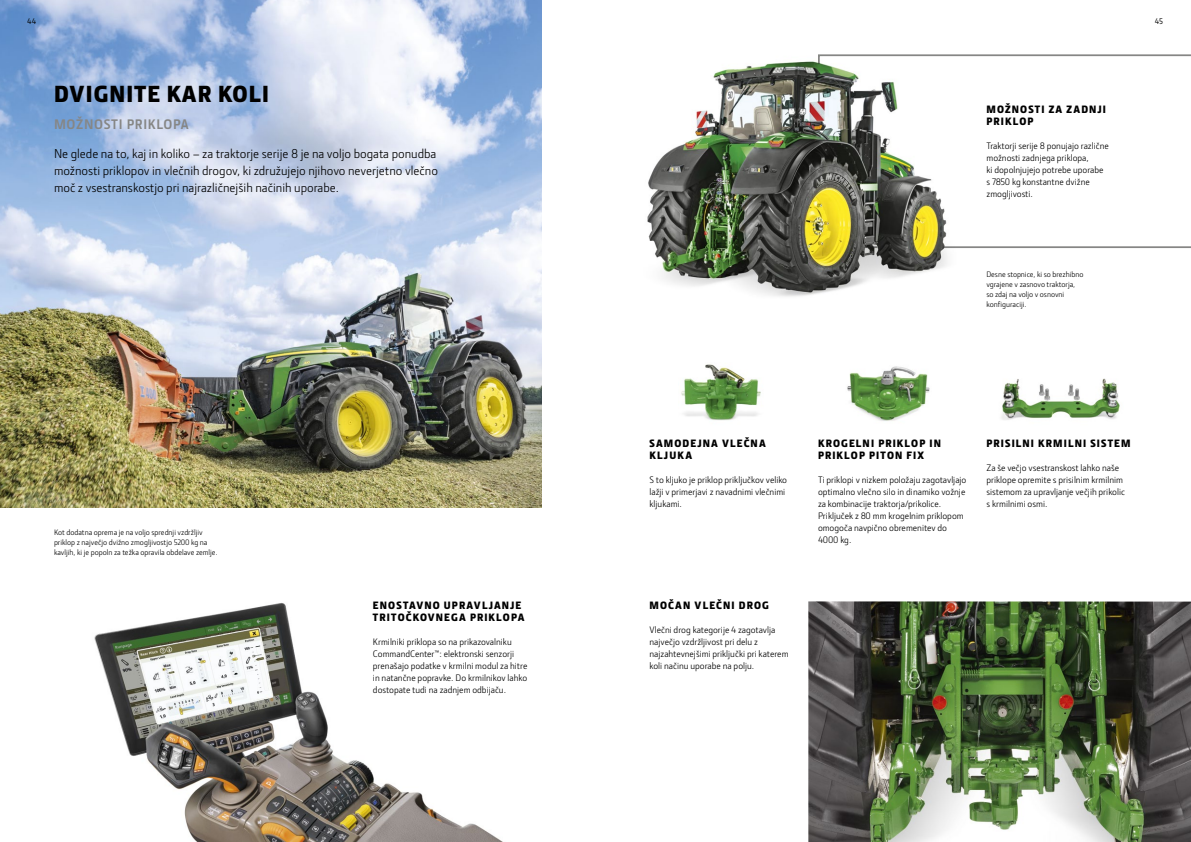
<style>
.page{position:relative;width:1191px;height:842px;background:#fff}
.page>*{position:absolute;margin:0;border:0;box-sizing:border-box;transform-origin:0 0}
.t1{font:900 24px "Section";letter-spacing:.05em;color:#000}
.t2{font:700 14px "JD Sans Pro";letter-spacing:.05em;color:#868685}
.t3{font:13px/17px "JD Sans Pro";color:#000;text-align:justify}
.t4{font:900 11px/12px "Section";letter-spacing:.105em;color:#000}
.t5{font:9.5px/12px "JD Sans Pro";color:#000}
.t6{font:8px/10px "JD Sans Pro";color:#000}
.t7{font:500 8px "JD Sans Pro";color:#000}
</style>
<div class="page">
<img style="left:0;top:0;width:541px;height:508px">
<img style="left:808px;top:601px;width:383px;height:241px">
<img style="left:681px;top:364px;width:80px;height:57px">
<img style="left:94px;top:603px;width:409px;height:239px">
<svg style="left:979px;top:54px;width:212px;height:194px"></svg>
<img style="left:647px;top:54px;width:332px;height:243px">
<img style="left:648px;top:63px;width:145px;height:220px">
<img style="left:847px;top:366px;width:83px;height:55px">
<img style="left:1001px;top:378px;width:119px;height:42px">
<p class="t7" style="left:27px;top:16px;width:10px">44</p>
<p class="t7" style="left:1155px;top:16px;width:9px">45</p>
<h1 class="t1" style="left:54px;top:78px;width:217px">DVIGNITE KAR KOLI</h1>
<h2 class="t2" style="left:54px;top:115px;width:136px">MOŽNOSTI PRIKLOPA</h2>
<h3 class="t3" style="left:54px;top:145px;width:385px">Ne glede na to, kaj in koliko – za traktorje serije 8 je na voljo bogata ponudba možnosti priklopov in vlečnih drogov, ki združujejo njihovo neverjetno vlečno moč z vsestranskostjo pri najrazličnejših načinih uporabe.</h3>
<p class="t6" style="left:54px;top:527px;width:165px">Kot dodatna oprema je na voljo sprednji vzdržljiv priklop z največjo dvižno zmogljivostjo 5200 kg na kavljih, ki je popoln za težka opravila obdelave zemlje.</p>
<p class="t4" style="left:373px;top:599px;width:153px">ENOSTAVNO UPRAVLJANJE<br>TRITOČKOVNEGA PRIKLOPA</p>
<p class="t5" style="left:373px;top:635px;width:156px">Krmilniki priklopa so na prikazovalniku CommandCenter™: elektronski senzorji prenašajo podatke v krmilni modul za hitre in natančne popravke. Do krmilnikov lahko dostopate tudi na zadnjem odbijaču.</p>
<p class="t4" style="left:986px;top:103px;width:121px">MOŽNOSTI ZA ZADNJI<br>PRIKLOP</p>
<p class="t5" style="left:986px;top:139px;width:124px">Traktorji serije 8 ponujajo različne možnosti zadnjega priklopa,<br>ki dopolnjujejo potrebe uporabe s 7850 kg konstantne dvižne zmogljivosti.</p>
<p class="t6" style="left:986px;top:269px;width:99px">Desne stopnice, ki so brezhibno vgrajene v zasnovo traktorja, so zdaj na voljo v osnovni konfiguraciji.</p>
<p class="t4" style="left:649px;top:437px;width:118px">SAMODEJNA VLEČNA<br>KLJUKA</p>
<p class="t5" style="left:649px;top:473px;width:139px">S to kljuko je priklop priključkov veliko lažji v primerjavi z navadnimi vlečnimi kljukami.</p>
<p class="t4" style="left:649px;top:599px;width:121px">MOČAN VLEČNI DROG</p>
<p class="t5" style="left:649px;top:623px;width:140px">Vlečni drog kategorije 4 zagotavlja največjo vzdržljivost pri delu z najzahtevnejšimi priključki pri katerem koli načinu uporabe na polju.</p>
<p class="t4" style="left:818px;top:437px;width:124px">KROGELNI PRIKLOP IN<br>PRIKLOP PITON FIX</p>
<p class="t5" style="left:818px;top:473px;width:150px">Ti priklopi v nizkem položaju zagotavljajo optimalno vlečno silo in dinamiko vožnje za kombinacije traktorja/prikolice.<br>Priključek z 80 mm krogelnim priklopom omogoča navpično obremenitev do 4000 kg.</p>
<p class="t4" style="left:986px;top:437px;width:146px">PRISILNI KRMILNI SISTEM</p>
<p class="t5" style="left:986px;top:461px;width:140px">Za še večjo vsestranskost lahko naše priklope opremite s prisilnim krmilnim sistemom za upravljanje večjih prikolic s krmilnimi osmi.</p>
</div>
